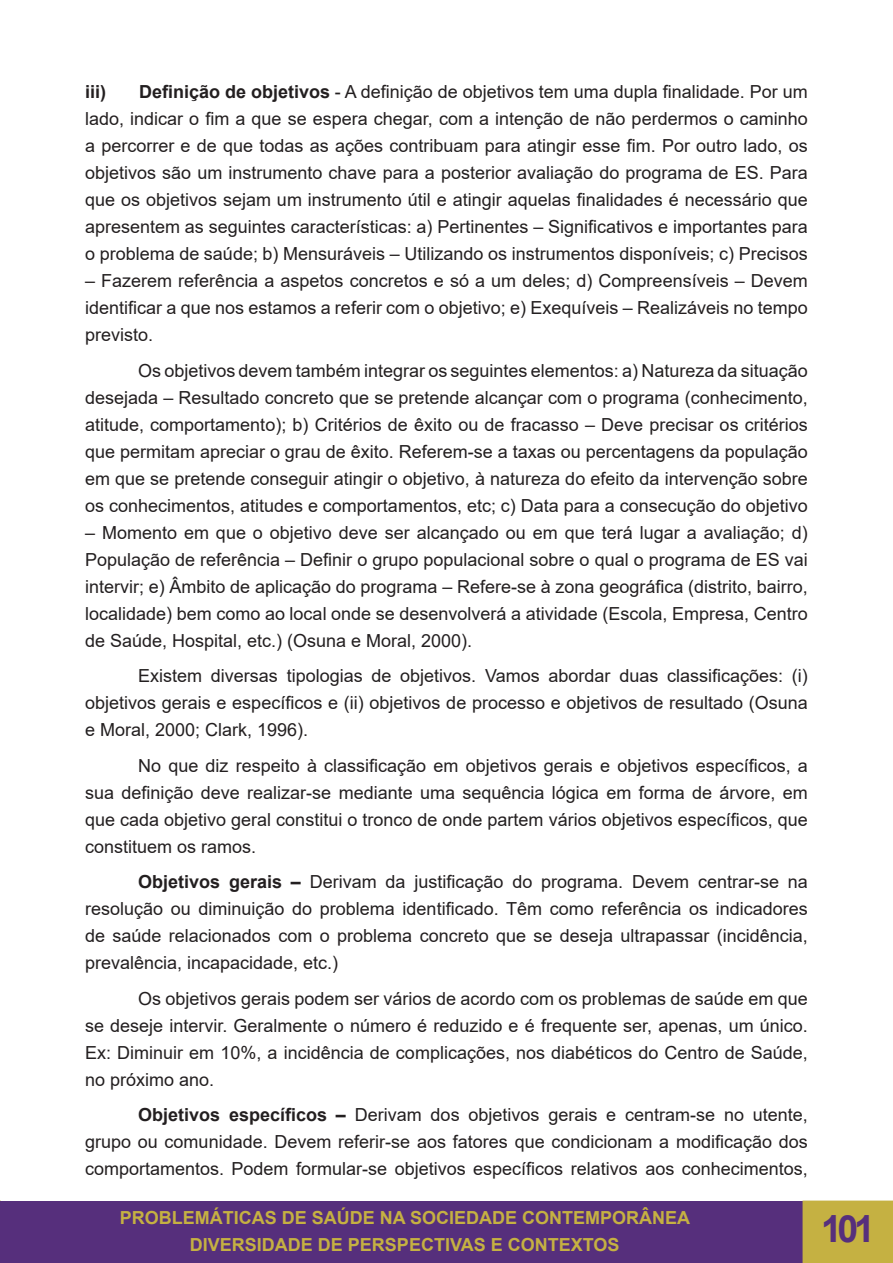
<style>
.page{position:relative;width:893px;height:1263px;background:#fff}
.page>*{position:absolute;margin:0;border:0;box-sizing:border-box;transform-origin:0 0}
.t1{font:700 37.5px "Arial";color:#562f7c}
.Recuo_de_corpo_de_te{font:18px/27px "Arial";color:#231f20;text-align:justify}
.t2{font:700 18px/27px "Arial";color:#c5b142;text-align:center}
.t3{font:700 18px "Arial";color:#231f20}
.s1{font-weight:700}
</style>
<div class="page">
<div style="left:0;top:1201px;width:810px;height:62px;background:#562f7c"></div>
<div style="left:802px;top:1200px;width:91px;height:63px;background:#c5b142;border:2px solid #c5b142"></div>
<p class="Recuo_de_corpo_de_te" style="left:85px;top:78px;width:724px;text-indent:54px"><span class="s1">Definição de objetivos</span> - A definição de objetivos tem uma dupla finalidade. Por um lado, indicar o fim a que se espera chegar, com a intenção de não perdermos o caminho a percorrer e de que todas as ações contribuam para atingir esse fim. Por outro lado, os objetivos são um instrumento chave para a posterior avaliação do programa de ES. Para que os objetivos sejam um instrumento útil e atingir aquelas finalidades é necessário que apresentem as seguintes características: a) Pertinentes – Significativos e importantes para o problema de saúde; b) Mensuráveis – Utilizando os instrumentos disponíveis; c) Precisos</p>
<p class="Recuo_de_corpo_de_te" style="left:85px;top:267px;width:724px">– Fazerem referência a aspetos concretos e só a um deles; d) Compreensíveis – Devem identificar a que nos estamos a referir com o objetivo; e) Exequíveis – Realizáveis no tempo previsto.</p>
<p class="Recuo_de_corpo_de_te" style="left:85px;top:357px;width:724px;text-indent:53px">Os objetivos devem também integrar os seguintes elementos: a) Natureza da situação desejada – Resultado concreto que se pretende alcançar com o programa (conhecimento, atitude, comportamento); b) Critérios de êxito ou de fracasso – Deve precisar os critérios que permitam apreciar o grau de êxito. Referem-se a taxas ou percentagens da população em que se pretende conseguir atingir o objetivo, à natureza do efeito da intervenção sobre os conhecimentos, atitudes e comportamentos, etc; c) Data para a consecução do objetivo</p>
<p class="Recuo_de_corpo_de_te" style="left:85px;top:519px;width:724px">– Momento em que o objetivo deve ser alcançado ou em que terá lugar a avaliação; d)<br>População de referência – Definir o grupo populacional sobre o qual o programa de ES vai intervir; e) Âmbito de aplicação do programa – Refere-se à zona geográfica (distrito, bairro, localidade) bem como ao local onde se desenvolverá a atividade (Escola, Empresa, Centro de Saúde, Hospital, etc.) (Osuna e Moral, 2000).</p>
<p class="Recuo_de_corpo_de_te" style="left:85px;top:662px;width:724px;text-indent:53px">Existem diversas tipologias de objetivos. Vamos abordar duas classificações: (i) objetivos gerais e específicos e (ii) objetivos de processo e objetivos de resultado (Osuna e Moral, 2000; Clark, 1996).</p>
<p class="Recuo_de_corpo_de_te" style="left:85px;top:752px;width:724px;text-indent:53px">No que diz respeito à classificação em objetivos gerais e objetivos específicos, a sua definição deve realizar-se mediante uma sequência lógica em forma de árvore, em que cada objetivo geral constitui o tronco de onde partem vários objetivos específicos, que constituem os ramos.</p>
<p class="Recuo_de_corpo_de_te" style="left:85px;top:868px;width:724px;text-indent:53px"><span class="s1">Objetivos gerais –</span> Derivam da justificação do programa. Devem centrar-se na resolução ou diminuição do problema identificado. Têm como referência os indicadores de saúde relacionados com o problema concreto que se deseja ultrapassar (incidência, prevalência, incapacidade, etc.)</p>
<p class="Recuo_de_corpo_de_te" style="left:85px;top:985px;width:724px;text-indent:53px">Os objetivos gerais podem ser vários de acordo com os problemas de saúde em que se deseje intervir. Geralmente o número é reduzido e é frequente ser, apenas, um único.<br>Ex: Diminuir em 10%, a incidência de complicações, nos diabéticos do Centro de Saúde, no próximo ano.</p>
<p class="Recuo_de_corpo_de_te" style="left:85px;top:1101px;width:724px;text-indent:53px"><span class="s1">Objetivos específicos –</span> Derivam dos objetivos gerais e centram-se no utente, grupo ou comunidade. Devem referir-se aos fatores que condicionam a modificação dos comportamentos. Podem formular-se objetivos específicos relativos aos conhecimentos,</p>
<p class="t3" style="left:85px;top:79px;width:23px">iii)</p>
<p class="t2" style="left:120px;top:1204px;width:572px">PROBLEMÁTICAS DE SAÚDE NA SOCIEDADE CONTEMPORÂNEA<br>DIVERSIDADE DE PERSPECTIVAS E CONTEXTOS</p>
<h1 class="t1" style="left:821px;top:1202px;width:55px">101</h1>
</div>
